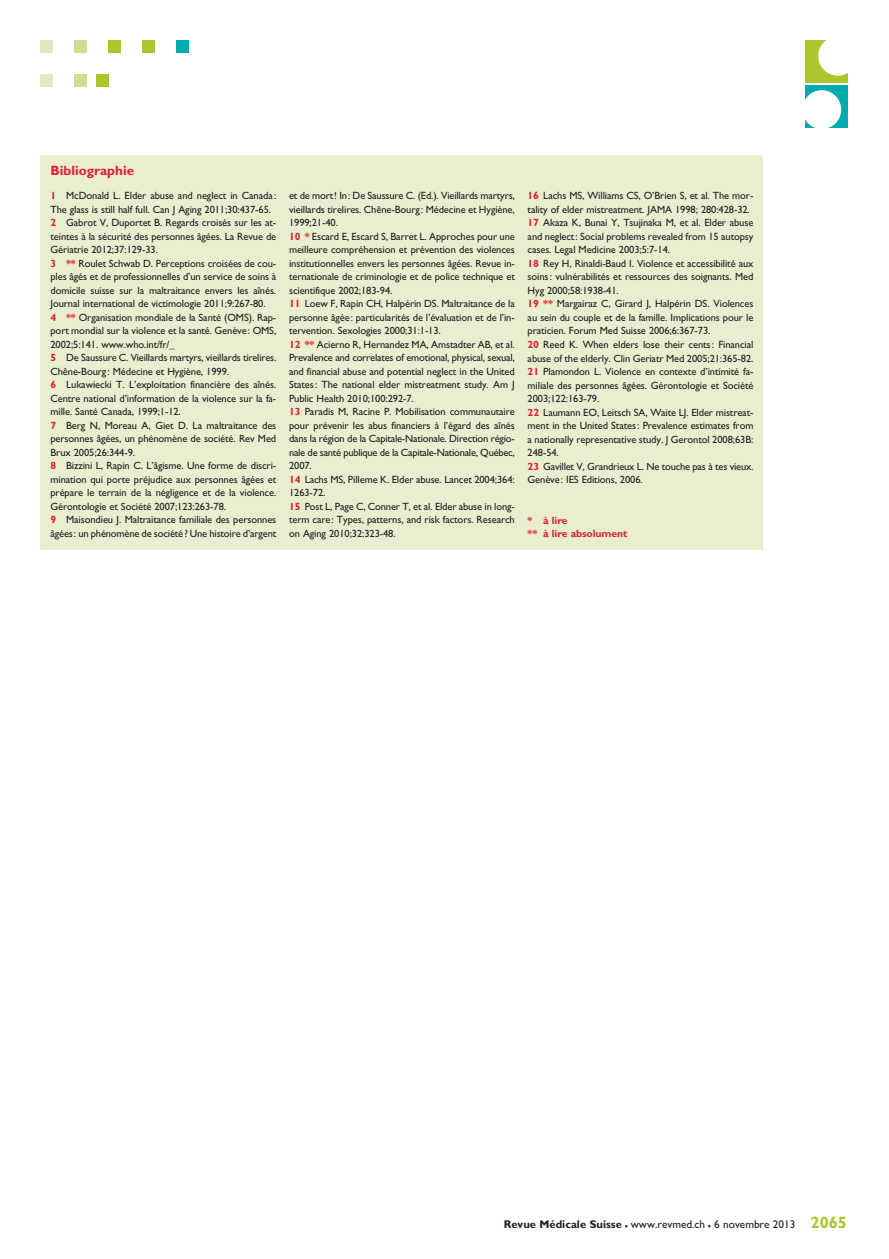
<style>
.page{position:relative;width:889px;height:1259px;background:#fff}
.page>*{position:absolute;margin:0;border:0;box-sizing:border-box;transform-origin:0 0}
.t1{font:700 13.5px "Gill Sans";color:#db2032}
.t2{font:11.25px "Gill Sans";color:#231f20}
.t3{font:10.5px/13.5px "Gill Sans";letter-spacing:-.01em;color:#231f20}
.t4{font:700 10.5px/13.5px "Gill Sans";letter-spacing:-.01em;color:#db2032}
.s1{font-weight:700;color:#db2032}
.s2{font-weight:700}
.s3{font-weight:700;font-size:16.5px}
.s4{font-weight:700;font-size:16.5px;color:#adc42b}
</style>
<div class="page">
<div style="left:177px;top:40px;width:12px;height:13px;background:#00aaad"></div>
<div style="left:143px;top:40px;width:12px;height:13px;background:#adc42b"></div>
<div style="left:109px;top:40px;width:12px;height:13px;background:#adc42b"></div>
<div style="left:75px;top:40px;width:12px;height:13px;background:#d2dd94"></div>
<div style="left:40px;top:40px;width:13px;height:13px;background:#e2e9bc"></div>
<div style="left:97px;top:75px;width:12px;height:12px;background:#adc42b"></div>
<div style="left:75px;top:75px;width:12px;height:12px;background:#d2dd94"></div>
<div style="left:40px;top:75px;width:13px;height:12px;background:#e2e9bc"></div>
<div style="left:805px;top:40px;width:43px;height:43px;background:#adc42b"></div>
<div style="left:818px;top:36px;width:39px;height:40px;background:#fff;border-radius:50%"></div>
<div style="left:805px;top:86px;width:43px;height:42px;background:#00aaad"></div>
<div style="left:802px;top:90px;width:39px;height:39px;background:#fff;border-radius:50%"></div>
<div style="left:40px;top:155px;width:723px;height:394px;background:#e9eed0"></div>
<p class="t1" style="left:50px;top:162px;width:85px">Bibliographie</p>
<p class="t3" style="left:50px;top:189px;width:227px"><span class="s1">1</span> McDonald L. Elder abuse and neglect in Canada :<br>The glass is still half full. Can J Aging 2011;30:437-65.<br><span class="s1">2</span> Gabrot V, Duportet B. Regards croisés sur les at&shy;teintes à la sécurité des personnes âgées. La Revue de Gériatrie 2012;37:129-33.<br><span class="s1">3 **</span> Roulet Schwab D. Perceptions croisées de cou&shy;ples âgés et de professionnelles d’un service de soins à domicile suisse sur la maltraitance envers les aînés.<br>Journal international de victimologie 2011;9:267-80.<br><span class="s1">4 **</span> Organisation mondiale de la Santé (OMS). Rap&shy;port mondial sur la violence et la santé. Genève: OMS, 2002;5:141. www.who.int/fr/_<br><span class="s1">5</span> De Saussure C. Vieillards martyrs, vieillards tirelires.<br>Chêne-Bourg: Médecine et Hygiène, 1999.<br><span class="s1">6</span> Lukawiecki T. L’exploitation financière des aînés.<br>Centre national d’information de la violence sur la fa&shy;mille. Santé Canada, 1999;1-12.<br><span class="s1">7</span> Berg N, Moreau A, Giet D. La maltraitance des personnes âgées, un phénomène de société. Rev Med Brux 2005;26:344-9.<br><span class="s1">8</span> Bizzini L, Rapin C. L’âgisme. Une forme de discri&shy;mination qui porte préjudice aux personnes âgées et prépare le terrain de la négligence et de la violence.<br>Gérontologie et Société 2007;123:263-78.<br><span class="s1">9</span> Maisondieu J. Maltraitance familiale des personnes âgées: un phénomène de société? Une histoire d’argent</p>
<p class="t3" style="left:289px;top:189px;width:227px">et de mort! In: De Saussure C. (Ed.). Vieillards martyrs, vieillards tirelires. Chêne-Bourg: Médecine et Hygiène, 1999;21-40.<br><span class="s1">10 *</span> Escard E, Escard S, Barret L. Approches pour une meilleure compréhension et prévention des violences institutionnelles envers les personnes âgées. Revue in&shy;ternationale de criminologie et de police technique et scientifique 2002;183-94.<br><span class="s1">11</span> Loew F, Rapin CH, Halpérin DS. Maltraitance de la personne âgée: particularités de l’évaluation et de l’in&shy;tervention. Sexologies 2000;31:1-13.<br><span class="s1">12 **</span> Acierno R, Hernandez MA, Amstadter AB, et al.<br>Prevalence and correlates of emotional, physical, sexual, and financial abuse and potential neglect in the United States: The national elder mistreatment study. Am J Public Health 2010;100:292-7.<br><span class="s1">13</span> Paradis M, Racine P. Mobilisation communautaire pour prévenir les abus financiers à l’égard des aînés dans la région de la Capitale-Nationale. Direction régio&shy;nale de santé publique de la Capitale-Nationale, Québec, 2007.<br><span class="s1">14</span> Lachs MS, Pilleme K. Elder abuse. Lancet 2004;364:<br>1263-72.<br><span class="s1">15</span> Post L, Page C, Conner T, et al. Elder abuse in long&shy;term care: Types, patterns, and risk factors. Research on Aging 2010;32:323-48.</p>
<p class="t3" style="left:528px;top:189px;width:227px"><span class="s1">16</span> Lachs MS, Williams CS, O’Brien S, et al. The mor&shy;tality of elder mistreatment. JAMA 1998; 280:428-32.<br><span class="s1">17</span> Akaza K, Bunai Y, Tsujinaka M, et al. Elder abuse and neglect: Social problems revealed from 15 autopsy cases. Legal Medicine 2003;5:7-14.<br><span class="s1">18</span> Rey H, Rinaldi-Baud I. Violence et accessibilité aux soins: vulnérabilités et ressources des soignants. Med Hyg 2000;58:1938-41.<br><span class="s1">19 **</span> Margairaz C, Girard J, Halpérin DS. Violences au sein du couple et de la famille. Implications pour le praticien. Forum Med Suisse 2006;6:367-73.<br><span class="s1">20</span> Reed K. When elders lose their cents: Financial abuse of the elderly. Clin Geriatr Med 2005;21:365-82.<br><span class="s1">21</span> Plamondon L. Violence en contexte d’intimité fa&shy;miliale des personnes âgées. Gérontologie et Société 2003;122:163-79.<br><span class="s1">22</span> Laumann EO, Leitsch SA, Waite LJ. Elder mistreat&shy;ment in the United States: Prevalence estimates from a nationally representative study. J Gerontol 2008;63B:<br>248-54.<br><span class="s1">23</span> Gavillet V, Grandrieux L. Ne touche pas à tes vieux.<br>Genève: IES Editions, 2006.</p>
<p class="t4" style="left:528px;top:513px;width:101px">* à lire<br>** à lire absolument</p>
<p class="t2" style="left:504px;top:1218px;width:345px"><span class="s2">Revue Médicale Suisse</span> <span class="s3">–</span> www.revmed.ch <span class="s3">–</span> 6 novembre 2013 <span class="s4">2065</span></p>
</div>
